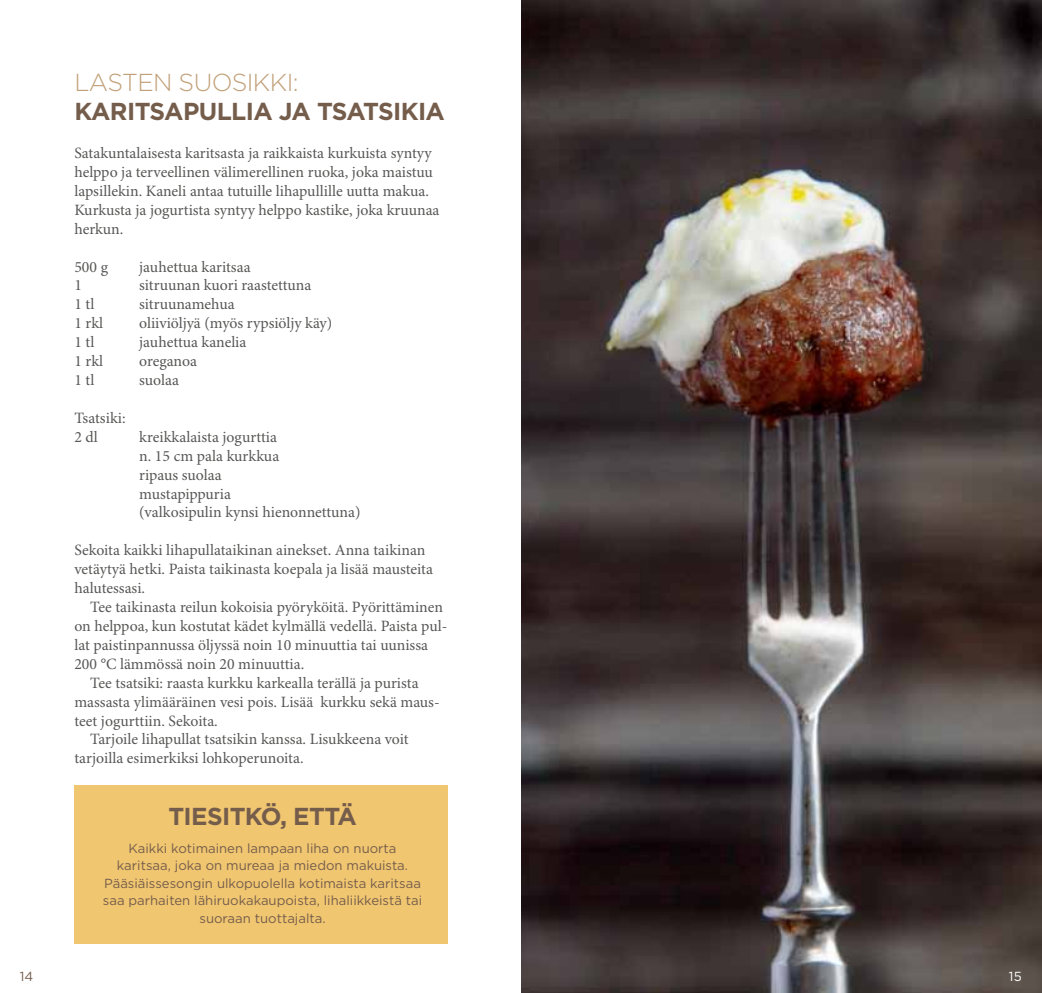
<style>
.page{position:relative;width:1042px;height:993px;background:#fff}
.page>*{position:absolute;margin:0;border:0;box-sizing:border-box;transform-origin:0 0}
.t1{font:700 24.5px "Gotham";letter-spacing:-.025em;color:#755d4c}
.t2{font:300 24.5px "Gotham";letter-spacing:-.025em;color:#c1a079}
.t3{font:15.75px/18.9px "Minion Pro";color:#575756}
.t4{font:13.12px/17.5px "Gotham";color:#755d4c;text-align:center}
.t5{font:13.12px "Gotham";color:#fff}
</style>
<div class="page">
<img style="left:521px;top:0;width:521px;height:992px">
<div style="left:74px;top:784px;width:374px;height:159px;background:#f0c671"></div>
<h1 class="t2" style="left:74px;top:67px;width:226px">LASTEN SUOSIKKI:</h1>
<h1 class="t1" style="left:74px;top:95px;width:372px">KARITSAPULLIA JA TSATSIKIA</h1>
<p class="t3" style="left:74px;top:144px;width:366px">Satakuntalaisesta karitsasta ja raikkaista kurkuista syntyy helppo ja terveellinen välimerellinen ruoka, joka maistuu lapsillekin. Kaneli antaa tutuille lihapullille uutta makua.<br>Kurkusta ja jogurtista syntyy helppo kastike, joka kruunaa herkun.</p>
<p class="t3" style="left:74px;top:257px;width:35px">500 g</p>
<p class="t3" style="left:139px;top:257px;width:113px">jauhettua karitsaa</p>
<p class="t3" style="left:74px;top:276px;width:9px">1</p>
<p class="t3" style="left:139px;top:276px;width:174px">sitruunan kuori raastettuna</p>
<p class="t3" style="left:74px;top:295px;width:22px">1 tl</p>
<p class="t3" style="left:139px;top:295px;width:97px">sitruunamehua</p>
<p class="t3" style="left:74px;top:314px;width:30px">1 rkl</p>
<p class="t3" style="left:139px;top:314px;width:195px">oliiviöljyä (myös rypsiöljy käy)</p>
<p class="t3" style="left:74px;top:333px;width:22px">1 tl</p>
<p class="t3" style="left:139px;top:333px;width:109px">jauhettua kanelia</p>
<p class="t3" style="left:74px;top:352px;width:30px">1 rkl</p>
<p class="t3" style="left:139px;top:352px;width:59px">oreganoa</p>
<p class="t3" style="left:74px;top:371px;width:22px">1 tl</p>
<p class="t3" style="left:139px;top:371px;width:41px">suolaa</p>
<p class="t3" style="left:74px;top:409px;width:53px">Tsatsiki:<br>2 dl</p>
<p class="t3" style="left:139px;top:428px;width:223px">kreikkalaista jogurttia<br>n. 15 cm pala kurkkua<br>ripaus suolaa<br>mustapippuria<br>(valkosipulin kynsi hienonnettuna)</p>
<p class="t3" style="left:74px;top:541px;width:360px">Sekoita kaikki lihapullataikinan ainekset. Anna taikinan vetäytyä hetki. Paista taikinasta koepala ja lisää mausteita halutessasi.</p>
<p class="t3" style="left:90px;top:598px;width:354px">Tee taikinasta reilun kokoisia pyöryköitä. Pyörittäminen</p>
<p class="t3" style="left:74px;top:617px;width:374px">on helppoa, kun kostutat kädet kylmällä vedellä. Paista pul-</p>
<p class="t3" style="left:74px;top:635px;width:355px">lat paistinpannussa öljyssä noin 10 minuuttia tai uunissa</p>
<p class="t3" style="left:74px;top:654px;width:231px">200 °C lämmössä noin 20 minuuttia.</p>
<p class="t3" style="left:90px;top:673px;width:330px">Tee tsatsiki: raasta kurkku karkealla terällä ja purista</p>
<p class="t3" style="left:74px;top:692px;width:367px">massasta ylimääräinen vesi pois. Lisää kurkku sekä maus-</p>
<p class="t3" style="left:74px;top:711px;width:145px">teet jogurttiin. Sekoita.</p>
<p class="t3" style="left:90px;top:730px;width:320px">Tarjoile lihapullat tsatsikin kanssa. Lisukkeena voit</p>
<p class="t3" style="left:74px;top:749px;width:231px">tarjoilla esimerkiksi lohkoperunoita.</p>
<h1 class="t1" style="left:168px;top:799px;width:190px">TIESITKÖ, ETTÄ</h1>
<p class="t4" style="left:103px;top:838px;width:321px">Kaikki kotimainen lampaan liha on nuorta karitsaa, joka on mureaa ja miedon makuista.<br>Pääsiäissesongin ulkopuolella kotimaista karitsaa saa parhaiten lähiruokakaupoista, lihaliikkeistä tai suoraan tuottajalta.</p>
<p class="t4" style="left:20px;top:967px;width:15px">14</p>
<p class="t5" style="left:1009px;top:967px;width:14px">15</p>
</div>
